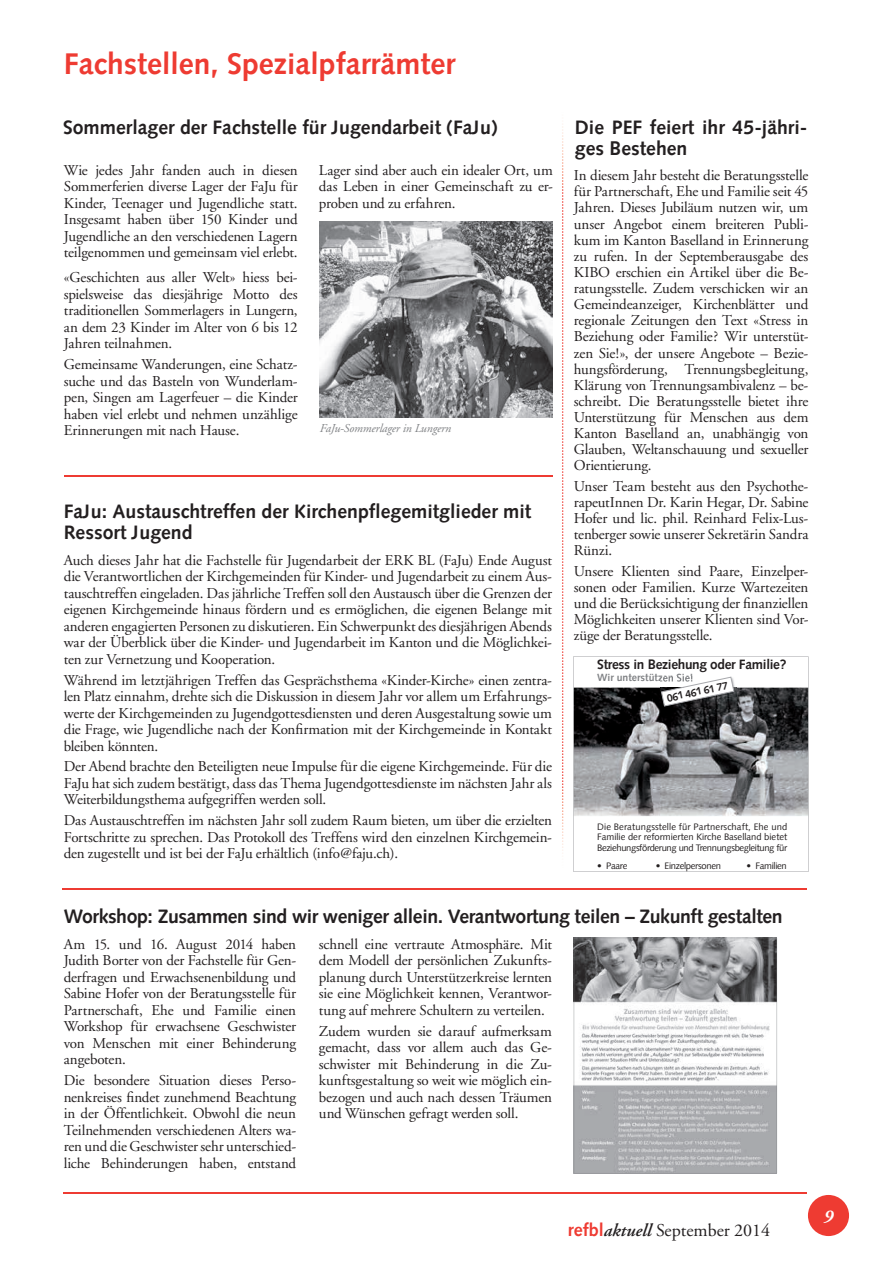
<style>
.page{position:relative;width:893px;height:1263px;background:#fff}
.page>*{position:absolute;margin:0;border:0;box-sizing:border-box;transform-origin:0 0}
.t1{font:700 30px "Syntax Com";color:#ee3b32}
.t2{font:700 19.5px/21px "Syntax Com";color:#231f20}
.t3{font:700 19.5px "Syntax Com";letter-spacing:-.02em;color:#231f20}
.t4{font:18px "Adobe Garamond";color:#231f20}
.t5{font:italic 700 18px "Adobe Garamond";color:#fff}
.t6{font:15px/16.5px "Adobe Garamond";letter-spacing:-.01em;color:#231f20;text-align:justify}
.t7{font:700 13.65px "Syntax Com";letter-spacing:-.025em;color:#231f20}
.t8{font:italic 12px "Adobe Garamond";letter-spacing:-.01em;color:#808285}
.t9{font:700 10.5px "Syntax Com";color:#808285}
.t10{font:700 10.5px "Syntax Com";color:#231f20}
.t11{font:9.45px/10.5px "Syntax Com";letter-spacing:-.035em;color:#231f20;text-align:justify}
.s1{font-family:"Syntax Com";font-weight:700;color:#ee3b32}
.s2{font-weight:600;font-style:italic}
</style>
<div class="page">
<div style="left:808px;top:1195px;width:41px;height:41px;background:#ee3b32;border-radius:50%"></div>
<hr style="left:63px;top:1193px;width:743px;height:1px;background:#ee3b32">
<svg style="left:574px;top:938px;width:203px;height:235px"></svg>
<svg style="left:573px;top:656px;width:235px;height:216px"></svg>
<hr style="left:62px;top:888px;width:744px;height:1px;background:#ee3b32">
<img style="left:562px;top:124px;width:1px;height:730px">
<img style="left:319px;top:221px;width:234px;height:196px">
<hr style="left:64px;top:476px;width:488px;height:1px;background:#ee3b32">
<h1 class="t1" style="left:64px;top:46px;width:393px">Fachstellen, Spezialpfarrämter</h1>
<h2 class="t2" style="left:63px;top:117px;width:436px">Sommerlager der Fachstelle für Jugendarbeit (FaJu)</h2>
<p class="t6" style="left:64px;top:162px;width:235px">Wie jedes Jahr fanden auch in diesen Sommerferien diverse Lager der FaJu für Kinder, Teenager und Jugendliche statt.<br>Insgesamt haben über 150 Kinder und Jugendliche an den verschiedenen Lagern teilgenommen und gemeinsam viel erlebt.</p>
<p class="t6" style="left:64px;top:270px;width:235px">«Geschichten aus aller Welt» hiess bei&shy;spielsweise das diesjährige Motto des traditionellen Sommerlagers in Lungern, an dem 23 Kinder im Alter von 6 bis 12<br>Jahren teilnahmen.</p>
<p class="t6" style="left:64px;top:356px;width:235px">Gemeinsame Wanderungen, eine Schatz&shy;suche und das Basteln von Wunderlam&shy;pen, Singen am Lagerfeuer – die Kinder haben viel erlebt und nehmen unzählige Erinnerungen mit nach Hause.</p>
<p class="t6" style="left:319px;top:162px;width:235px">Lager sind aber auch ein idealer Ort, um das Leben in einer Gemeinschaft zu er&shy;proben und zu erfahren.</p>
<p class="t8" style="left:320px;top:422px;width:133px">FaJu-Sommerlager in Lungern</p>
<h2 class="t2" style="left:64px;top:501px;width:469px">FaJu: Austauschtreffen der Kirchenpflegemitglieder mit<br>Ressort Jugend</h2>
<p class="t6" style="left:64px;top:552px;width:490px">Auch dieses Jahr hat die Fachstelle für Jugendarbeit der ERK BL (FaJu) Ende August die Verantwortlichen der Kirchgemeinden für Kinder- und Jugendarbeit zu einem Aus&shy;tauschtreffen eingeladen. Das jährliche Treffen soll den Austausch über die Grenzen der eigenen Kirchgemeinde hinaus fördern und es ermöglichen, die eigenen Belange mit anderen engagierten Personen zu diskutieren. Ein Schwerpunkt des diesjährigen Abends war der Überblick über die Kinder- und Jugendarbeit im Kanton und die Möglichkei&shy;ten zur Vernetzung und Kooperation.</p>
<p class="t6" style="left:64px;top:672px;width:490px">Während im letztjährigen Treffen das Gesprächsthema «Kinder-Kirche» einen zentra&shy;len Platz einnahm, drehte sich die Diskussion in diesem Jahr vor allem um Erfahrungs&shy;werte der Kirchgemeinden zu Jugendgottesdiensten und deren Ausgestaltung sowie um die Frage, wie Jugendliche nach der Konfirmation mit der Kirchgemeinde in Kontakt bleiben könnten.</p>
<p class="t6" style="left:64px;top:759px;width:490px">Der Abend brachte den Beteiligten neue Impulse für die eigene Kirchgemeinde. Für die FaJu hat sich zudem bestätigt, dass das Thema Jugendgottesdienste im nächsten Jahr als Weiterbildungsthema aufgegriffen werden soll.</p>
<p class="t6" style="left:64px;top:812px;width:490px">Das Austauschtreffen im nächsten Jahr soll zudem Raum bieten, um über die erzielten Fortschritte zu sprechen. Das Protokoll des Treffens wird den einzelnen Kirchgemein&shy;den zugestellt und ist bei der FaJu erhältlich (info@faju.ch).</p>
<h2 class="t2" style="left:575px;top:117px;width:234px">Die PEF feiert ihr 45-jähri&shy;ges Bestehen</h2>
<p class="t6" style="left:574px;top:168px;width:236px">In diesem Jahr besteht die Beratungsstelle für Partnerschaft, Ehe und Familie seit 45<br>Jahren. Dieses Jubiläum nutzen wir, um unser Angebot einem breiteren Publi&shy;kum im Kanton Baselland in Erinnerung zu rufen. In der Septemberausgabe des KIBO erschien ein Artikel über die Be&shy;ratungsstelle. Zudem verschicken wir an Gemeindeanzeiger, Kirchenblätter und regionale Zeitungen den Text «Stress in Beziehung oder Familie? Wir unterstüt&shy;zen Sie!», der unsere Angebote – Bezie&shy;hungsförderung, Trennungsbegleitung, Klärung von Trennungsambivalenz – be&shy;schreibt. Die Beratungsstelle bietet ihre Unterstützung für Menschen aus dem Kanton Baselland an, unabhängig von Glauben, Weltanschauung und sexueller Orientierung.</p>
<p class="t6" style="left:574px;top:478px;width:236px">Unser Team besteht aus den Psychothe&shy;rapeutInnen Dr. Karin Hegar, Dr. Sabine Hofer und lic. phil. Reinhard Felix-Lus&shy;tenberger sowie unserer Sekretärin Sandra Rünzi.</p>
<p class="t6" style="left:574px;top:563px;width:236px">Unsere Klienten sind Paare, Einzelper&shy;sonen oder Familien. Kurze Wartezeiten und die Berücksichtigung der finanziellen Möglichkeiten unserer Klienten sind Vor&shy;züge der Beratungsstelle.</p>
<p class="t7" style="left:597px;top:656px;width:191px">Stress in Beziehung oder Familie?</p>
<p class="t9" style="left:597px;top:672px;width:98px">Wir unterstützen Sie!</p>
<p class="t10" style="left:666px;top:692px;width:64px;rotate:-12deg">061 461 61 77</p>
<p class="t11" style="left:597px;top:821px;width:192px">Die Beratungsstelle für Partnerschaft, Ehe und Familie der reformierten Kirche Baselland bietet Beziehungsförderung und Trennungsbegleitung für</p>
<p class="t11" style="left:597px;top:860px;width:32px">• Paare</p>
<p class="t11" style="left:656px;top:860px;width:67px">• Einzelpersonen</p>
<p class="t11" style="left:746px;top:860px;width:42px">• Familien</p>
<h2 class="t3" style="left:64px;top:904px;width:720px">Workshop: Zusammen sind wir weniger allein. Verantwortung teilen – Zukunft gestalten</h2>
<p class="t6" style="left:64px;top:936px;width:234px">Am 15. und 16. August 2014 haben Judith Borter von der Fachstelle für Gen&shy;derfragen und Erwachsenenbildung und Sabine Hofer von der Beratungsstelle für Partnerschaft, Ehe und Familie einen Workshop für erwachsene Geschwister von Menschen mit einer Behinderung angeboten.</p>
<p class="t6" style="left:64px;top:1072px;width:234px">Die besondere Situation dieses Perso&shy;nenkreises findet zunehmend Beachtung in der Öffentlichkeit. Obwohl die neun Teilnehmenden verschiedenen Alters wa&shy;ren und die Geschwister sehr unterschied&shy;liche Behinderungen haben, entstand</p>
<p class="t6" style="left:319px;top:936px;width:235px">schnell eine vertraute Atmosphäre. Mit dem Modell der persönlichen Zukunfts&shy;planung durch Unterstützerkreise lernten sie eine Möglichkeit kennen, Verantwor&shy;tung auf mehrere Schultern zu verteilen.</p>
<p class="t6" style="left:319px;top:1023px;width:235px">Zudem wurden sie darauf aufmerksam gemacht, dass vor allem auch das Ge&shy;schwister mit Behinderung in die Zu&shy;kunftsgestaltung so weit wie möglich ein&shy;bezogen und auch nach dessen Träumen und Wünschen gefragt werden soll.</p>
<p class="t4" style="left:568px;top:1220px;width:204px"><span class="s1">refbl</span><span class="s2">aktuell</span> September 2014</p>
<p class="t5" style="left:824px;top:1206px;width:11px">9</p>
</div>
